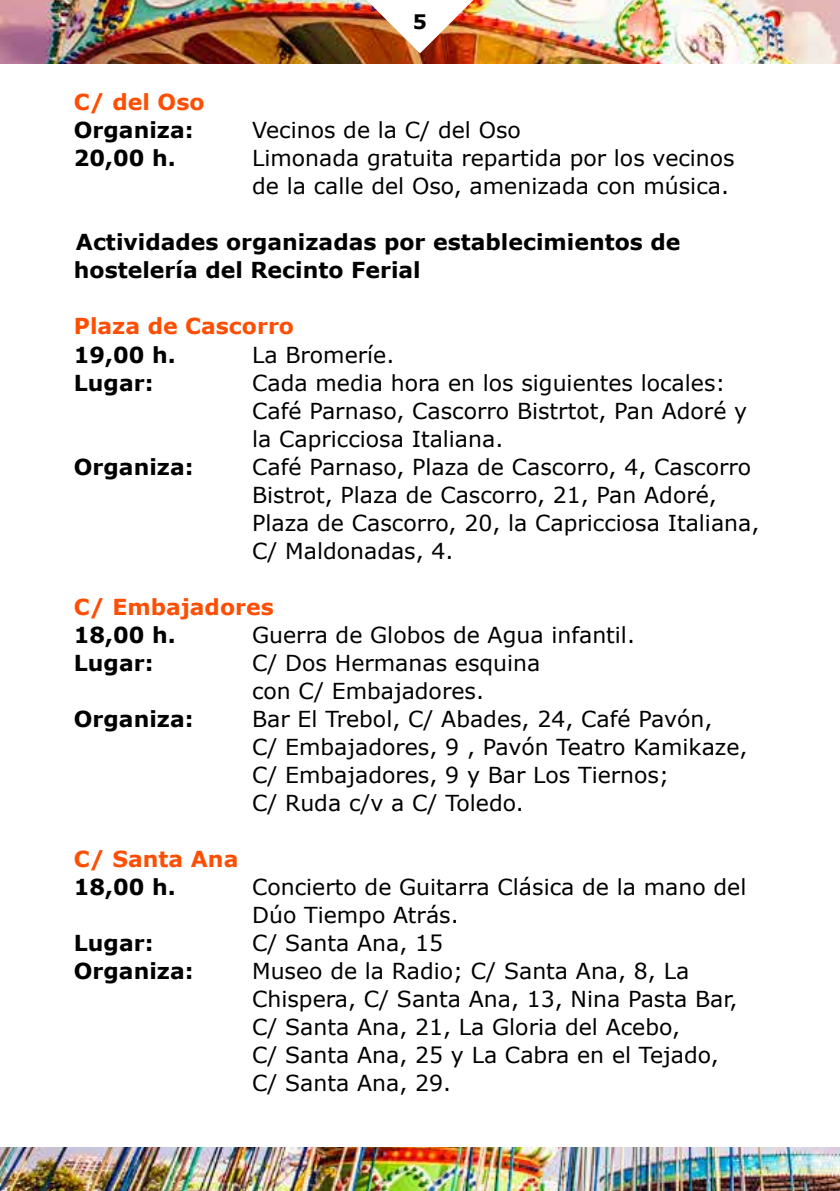
<style>
.page{position:relative;width:840px;height:1191px;background:#fff}
.page>*{position:absolute;margin:0;border:0;box-sizing:border-box;transform-origin:0 0}
.t1{font:22px/28px "Verdana";color:#000}
.t2{font:700 22px/28px "Verdana";color:#000}
.t3{font:700 22px "Verdana";color:#fe4e03}
.t4{font:700 20px "Verdana";color:#000}
</style>
<div class="page">
<img style="left:0;top:0;width:839px;height:63px">
<img style="left:0;top:1147px;width:839px;height:44px">
<img style="left:323px;top:0;width:193px;height:53px">
<p class="t4" style="left:412px;top:9px;width:16px">5</p>
<p class="t3" style="left:74px;top:88px;width:132px">C/ del Oso</p>
<p class="t2" style="left:74px;top:117px;width:121px">Organiza:</p>
<p class="t1" style="left:252px;top:117px;width:270px">Vecinos de la C/ del Oso</p>
<p class="t2" style="left:74px;top:145px;width:103px">20,00 h.</p>
<p class="t1" style="left:252px;top:145px;width:484px">Limonada gratuita repartida por los vecinos de la calle del Oso, amenizada con música.</p>
<p class="t2" style="left:74px;top:229px;width:607px">Actividades organizadas por establecimientos de hostelería del Recinto Ferial</p>
<p class="t3" style="left:74px;top:312px;width:221px">Plaza de Cascorro</p>
<p class="t2" style="left:74px;top:341px;width:103px">19,00 h.</p>
<p class="t1" style="left:252px;top:341px;width:144px">La Bromeríe.</p>
<p class="t2" style="left:74px;top:369px;width:81px">Lugar:</p>
<p class="t1" style="left:252px;top:369px;width:496px">Cada media hora en los siguientes locales:<br>Café Parnaso, Cascorro Bistrtot, Pan Adoré y la Capricciosa Italiana.</p>
<p class="t2" style="left:74px;top:453px;width:121px">Organiza:</p>
<p class="t1" style="left:252px;top:453px;width:508px">Café Parnaso, Plaza de Cascorro, 4, Cascorro Bistrot, Plaza de Cascorro, 21, Pan Adoré, Plaza de Cascorro, 20, la Capricciosa Italiana, C/ Maldonadas, 4.</p>
<p class="t3" style="left:74px;top:592px;width:201px">C/ Embajadores</p>
<p class="t2" style="left:74px;top:621px;width:103px">18,00 h.</p>
<p class="t1" style="left:252px;top:621px;width:384px">Guerra de Globos de Agua infantil.</p>
<p class="t2" style="left:74px;top:649px;width:81px">Lugar:</p>
<p class="t1" style="left:252px;top:649px;width:290px">C/ Dos Hermanas esquina con C/ Embajadores.</p>
<p class="t2" style="left:74px;top:705px;width:121px">Organiza:</p>
<p class="t1" style="left:252px;top:705px;width:496px">Bar El Trebol, C/ Abades, 24, Café Pavón,<br>C/ Embajadores, 9 , Pavón Teatro Kamikaze, C/ Embajadores, 9 y Bar Los Tiernos;<br>C/ Ruda c/v a C/ Toledo.</p>
<p class="t3" style="left:74px;top:844px;width:166px">C/ Santa Ana</p>
<p class="t2" style="left:74px;top:873px;width:103px">18,00 h.</p>
<p class="t1" style="left:252px;top:873px;width:495px">Concierto de Guitarra Clásica de la mano del<br>Dúo Tiempo Atrás.</p>
<p class="t2" style="left:74px;top:929px;width:81px">Lugar:</p>
<p class="t1" style="left:252px;top:929px;width:192px">C/ Santa Ana, 15</p>
<p class="t2" style="left:74px;top:957px;width:121px">Organiza:</p>
<p class="t1" style="left:252px;top:957px;width:487px">Museo de la Radio; C/ Santa Ana, 8, La Chispera, C/ Santa Ana, 13, Nina Pasta Bar, C/ Santa Ana, 21, La Gloria del Acebo,<br>C/ Santa Ana, 25 y La Cabra en el Tejado, C/ Santa Ana, 29.</p>
</div>
